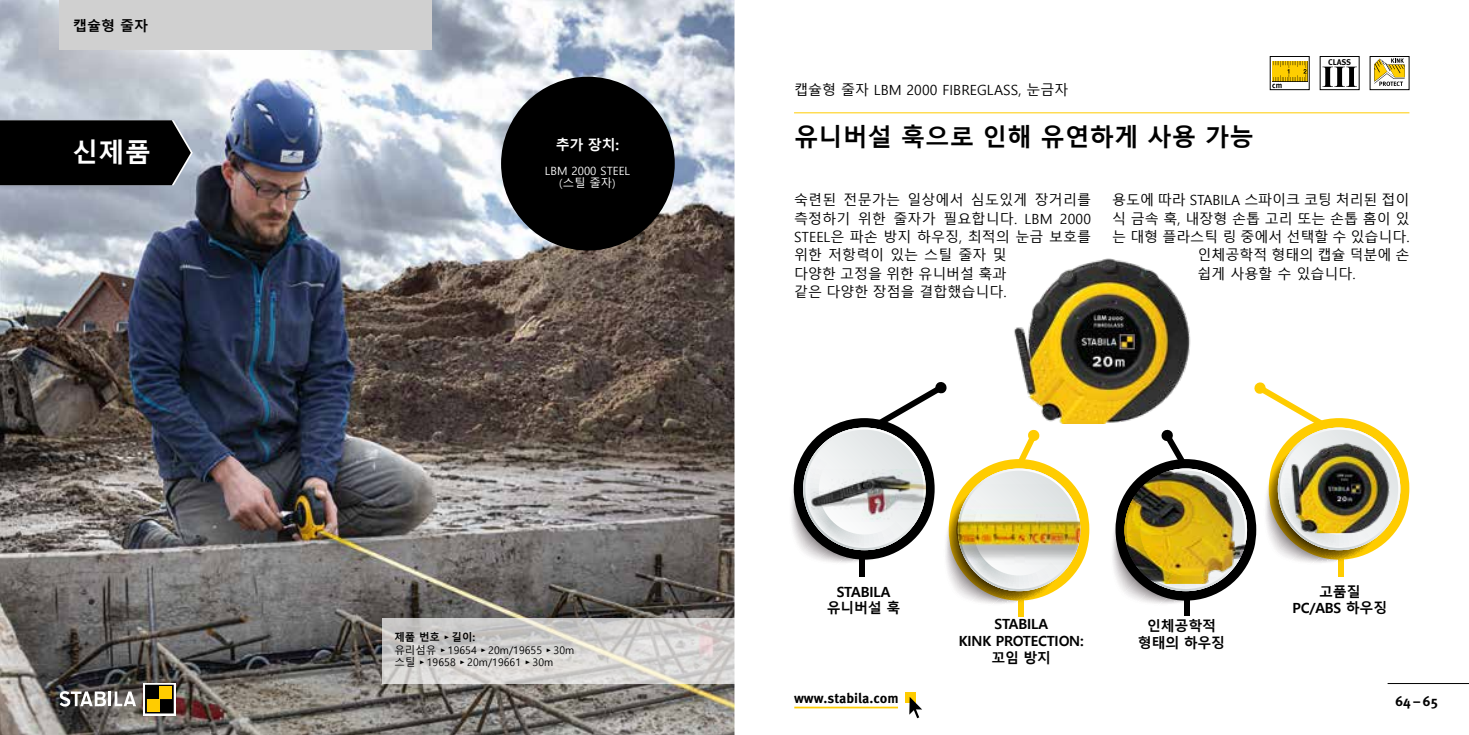
<style>
.page{position:relative;width:1469px;height:735px;background:#fff}
.page>*{position:absolute;margin:0;border:0;box-sizing:border-box;transform-origin:0 0}
.t1{font:700 26.25px "Malgun Gothic";color:#fff}
.t2{font:700 24.5px "Malgun Gothic";color:#000}
.t3{font:14px/18.4px "Malgun Gothic";color:#000}
.t4{font:700 14px/16.8px "Malgun Gothic";letter-spacing:-.02em;color:#000;text-align:center}
.t5{font:700 14px "Meta Pro";letter-spacing:-.005em;color:#000}
.t6{font:700 14px "Malgun Gothic";color:#fff}
.t7{font:11.38px/12.2px "Malgun Gothic";color:#fff;text-align:center}
.t8{font:10.5px/12.6px "Malgun Gothic";color:#000}
.t9{font:700 8.22px "Meta Pro";color:#000}
.s1{font-weight:700}
.s2{font-family:"Meta Pro"}
</style>
<div class="page">
<hr style="left:1387px;top:682px;width:81px;height:1px;background:#000">
<div style="left:905px;top:691px;width:10px;height:11px;background:#fc0"></div>
<svg style="left:909px;top:696px;width:13px;height:21px"></svg>
<hr style="left:794px;top:706px;width:104px;height:2px;background:#fc0">
<img style="left:0;top:0;width:734px;height:734px">
<hr style="left:794px;top:112px;width:615px;height:1px;background:#fc0">
<div style="left:1017px;top:484px;width:6px;height:132px;background:#fc0"></div>
<div style="left:1183px;top:506px;width:6px;height:110px;background:#000"></div>
<svg style="left:791px;top:382px;width:298px;height:225px"></svg>
<svg style="left:1112px;top:382px;width:297px;height:225px"></svg>
<img style="left:1006px;top:258px;width:191px;height:165px">
<img style="left:1277px;top:426px;width:123px;height:107px">
<img style="left:956px;top:484px;width:124px;height:97px">
<img style="left:803px;top:469px;width:123px;height:52px">
<img style="left:1123px;top:467px;width:125px;height:116px">
<svg style="left:382px;top:617px;width:352px;height:66px;background:#d0cecc"></svg>
<div style="left:501px;top:77px;width:173px;height:173px;background:#000;border-radius:50%"></div>
<div style="left:1269px;top:56px;width:40px;height:34px;border:1px solid #000"></div>
<svg style="left:1272px;top:61px;width:35px;height:27px"></svg>
<div style="left:1319px;top:56px;width:40px;height:34px;border:1px solid #000"></div>
<svg style="left:1322px;top:67px;width:34px;height:20px"></svg>
<div style="left:1369px;top:56px;width:40px;height:34px;border:1px solid #000"></div>
<svg style="left:1374px;top:58px;width:30px;height:28px"></svg>
<svg style="left:0;top:120px;width:193px;height:65px;background:#0c0d0d"></svg>
<div style="left:60px;top:0;width:372px;height:50px;background:#d0d0d0"></div>
<hr style="left:108px;top:691px;width:3px;height:14px;background:#fff">
<svg style="left:115px;top:691px;width:21px;height:14px"></svg>
<svg style="left:60px;top:690px;width:46px;height:16px"></svg>
<svg style="left:143px;top:682px;width:33px;height:33px"></svg>
<svg style="left:145px;top:684px;width:29px;height:29px"></svg>
<div style="left:159px;top:686px;width:13px;height:12px;background:#fc0"></div>
<div style="left:147px;top:698px;width:12px;height:13px;background:#fc0"></div>
<p class="t4" style="left:73px;top:17px;width:76px">캡슐형 줄자</p>
<h1 class="t1" style="left:72px;top:137px;width:80px">신제품</h1>
<p class="t6" style="left:556px;top:137px;width:65px">추가 장치:</p>
<p class="t7" style="left:545px;top:165px;width:87px">LBM 2000 STEEL (스틸 줄자)</p>
<p class="t8" style="left:394px;top:631px;width:182px"><span class="s1">제품 번호</span> <span class="s2">▸</span> <span class="s1">길이:<br></span>유리섬유 <span class="s2">▸</span> 19654 <span class="s2">▸</span> 20m/19655 <span class="s2">▸</span> 30m 스틸 <span class="s2">▸</span> 19658 <span class="s2">▸</span> 20m/19661 <span class="s2">▸</span> 30m</p>
<p class="t3" style="left:794px;top:81px;width:276px">캡슐형 줄자 LBM 2000 FIBREGLASS, 눈금자</p>
<h2 class="t2" style="left:794px;top:122px;width:461px">유니버설 훅으로 인해 유연하게 사용 가능</h2>
<p class="t9" style="left:1328px;top:55px;width:25px">CLASS</p>
<p class="t3" style="left:794px;top:191px;width:299px">숙련된 전문가는 일상에서 심도있게 장거리를 측정하기 위한 줄자가 필요합니다. LBM 2000<br>STEEL은 파손 방지 하우징, 최적의 눈금 보호를 위한 저항력이 있는 스틸 줄자 및<br>다양한 고정을 위한 유니버설 훅과<br>같은 다양한 장점을 결합했습니다.</p>
<p class="t3" style="left:1112px;top:191px;width:298px">용도에 따라 STABILA 스파이크 코팅 처리된 접이</p>
<p class="t3" style="left:1112px;top:209px;width:299px">식 금속 훅, 내장형 손톱 고리 또는 손톱 홈이 있</p>
<p class="t3" style="left:1112px;top:228px;width:299px">는 대형 플라스틱 링 중에서 선택할 수 있습니다.</p>
<p class="t3" style="left:1197px;top:246px;width:213px">인체공학적 형태의 캡슐 덕분에 손</p>
<p class="t3" style="left:1197px;top:264px;width:159px">쉽게 사용할 수 있습니다.</p>
<p class="t4" style="left:826px;top:583px;width:75px">STABILA 유니버설 훅</p>
<p class="t4" style="left:958px;top:615px;width:127px">STABILA<br>KINK PROTECTION: 꼬임 방지</p>
<p class="t4" style="left:1137px;top:617px;width:89px">인체공학적 형태의 하우징</p>
<p class="t4" style="left:1292px;top:583px;width:96px">고품질<br>PC/ABS 하우징</p>
<p class="t5" style="left:794px;top:686px;width:106px">www.stabila.com</p>
<p class="t5" style="left:1395px;top:689px;width:44px">64–65</p>
</div>
